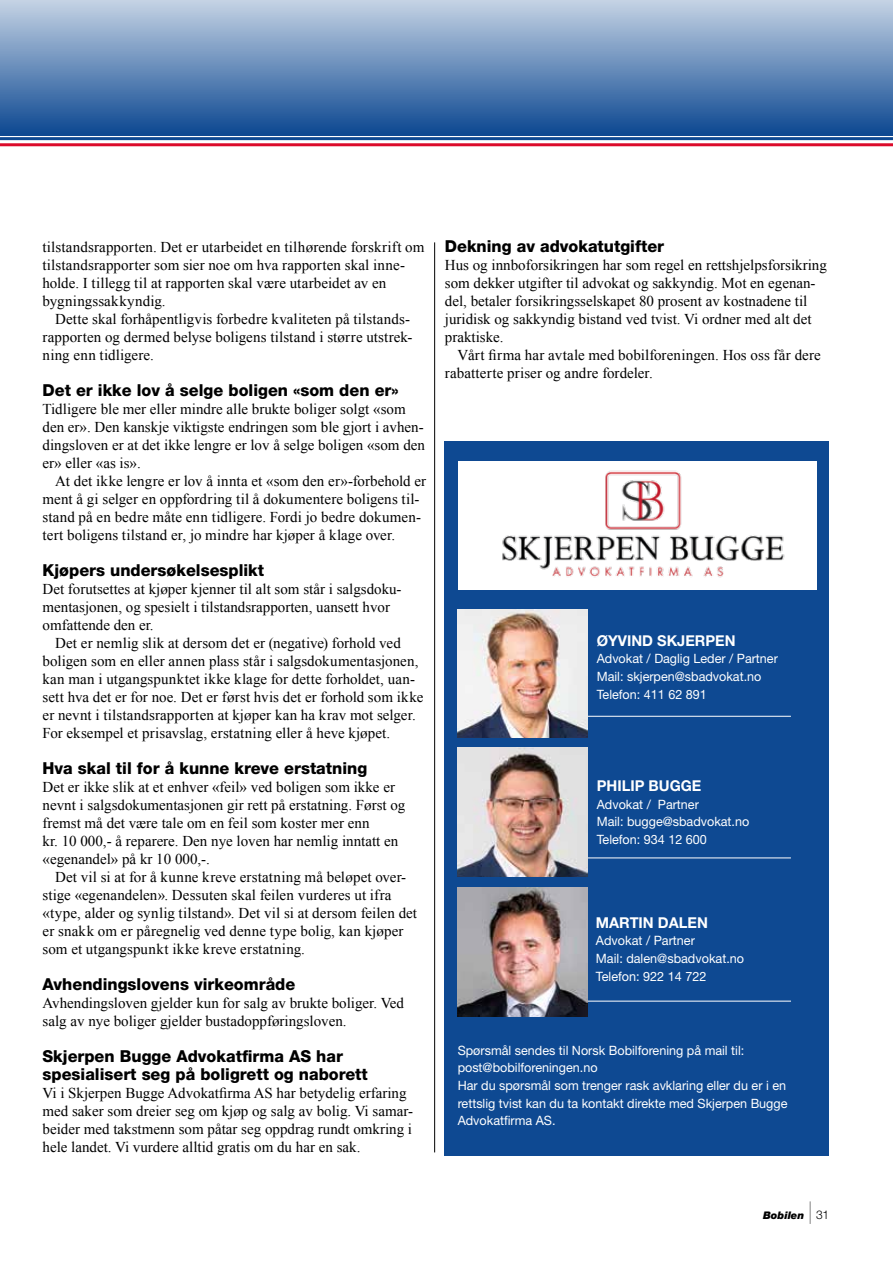
<style>
.page{position:relative;width:893px;height:1263px;background:#fff}
.page>*{position:absolute;margin:0;border:0;box-sizing:border-box;transform-origin:0 0}
.t1{font:800 16.5px/18px "Helvetica Neue LT Std";color:#000}
.t2{font:15px/18px "Times New Roman";color:#000}
.t3{font:700 15px "Helvetica Neue LT Std";color:#fff}
.t4{font:12.9px/17.7px "Helvetica Neue LT Std";color:#fff}
.t5{font:italic 900 10.5px "Helvetica Neue LT Std";color:#000}
.s1{font-family:"Helvetica Neue";font-weight:200;font-size:22.5px}
.s2{font-weight:300;font-style:normal;font-size:12px}
</style>
<div class="page">
<div style="left:0;top:0;width:893px;height:136px;background:linear-gradient(to bottom,#c5d3e4,#0d4891)"></div>
<hr style="left:0;top:143px;width:893px;height:3px;background:#db0b2b">
<hr style="left:0;top:137px;width:893px;height:3px;background:#0e4992">
<div style="left:445px;top:441px;width:384px;height:714px;background:#0e4992"></div>
<hr style="left:531px;top:716px;width:260px;height:1px;background:#fff">
<hr style="left:544px;top:857px;width:247px;height:1px;background:#fff">
<hr style="left:544px;top:1001px;width:247px;height:1px;background:#fff">
<img style="left:458px;top:609px;width:129px;height:129px">
<img style="left:458px;top:748px;width:129px;height:128px">
<img style="left:458px;top:888px;width:129px;height:128px">
<div style="left:458px;top:461px;width:358px;height:128px;background:#fff"></div>
<img style="left:502px;top:470px;width:283px;height:108px">
<hr style="left:434px;top:242px;width:1px;height:910px;background:#000">
<p class="t2" style="left:43px;top:238px;width:383px">tilstandsrapporten. Det er utarbeidet en tilhørende forskrift om tilstandsrapporter som sier noe om hva rapporten skal inne&shy;holde. I tillegg til at rapporten skal være utarbeidet av en bygningssakkyndig.</p>
<p class="t2" style="left:43px;top:310px;width:371px;text-indent:13px">Dette skal forhåpentligvis forbedre kvaliteten på tilstands&shy;rapporten og dermed belyse boligens tilstand i større utstrek&shy;ning enn tidligere.</p>
<p class="t1" style="left:43px;top:381px;width:358px">Det er ikke lov å selge boligen «som den er»</p>
<p class="t2" style="left:43px;top:400px;width:384px">Tidligere ble mer eller mindre alle brukte boliger solgt «som den er». Den kanskje viktigste endringen som ble gjort i avhen&shy;dingsloven er at det ikke lengre er lov å selge boligen «som den er» eller «as is».</p>
<p class="t2" style="left:43px;top:472px;width:385px;text-indent:13px">At det ikke lengre er lov å innta et «som den er»-forbehold er ment å gi selger en oppfordring til å dokumentere boligens til&shy;stand på en bedre måte enn tidligere. Fordi jo bedre dokumen&shy;tert boligens tilstand er, jo mindre har kjøper å klage over.</p>
<p class="t1" style="left:43px;top:561px;width:223px">Kjøpers undersøkelsesplikt</p>
<p class="t2" style="left:43px;top:580px;width:361px">Det forutsettes at kjøper kjenner til alt som står i salgsdoku&shy;mentasjonen, og spesielt i tilstandsrapporten, uansett hvor omfattende den er.</p>
<p class="t2" style="left:43px;top:634px;width:382px;text-indent:13px">Det er nemlig slik at dersom det er (negative) forhold ved boligen som en eller annen plass står i salgsdokumentasjonen, kan man i utgangspunktet ikke klage for dette forholdet, uan&shy;sett hva det er for noe. Det er først hvis det er forhold som ikke er nevnt i tilstandsrapporten at kjøper kan ha krav mot selger.<br>For eksempel et prisavslag, erstatning eller å heve kjøpet.</p>
<p class="t1" style="left:43px;top:759px;width:326px">Hva skal til for å kunne kreve erstatning</p>
<p class="t2" style="left:43px;top:778px;width:364px">Det er ikke slik at et enhver «feil» ved boligen som ikke er nevnt i salgsdokumentasjonen gir rett på erstatning. Først og fremst må det være tale om en feil som koster mer enn<br>kr. 10 000,- å reparere. Den nye loven har nemlig inntatt en «egenandel» på kr 10 000,-.</p>
<p class="t2" style="left:43px;top:868px;width:376px;text-indent:13px">Det vil si at for å kunne kreve erstatning må beløpet over&shy;stige «egenandelen». Dessuten skal feilen vurderes ut ifra «type, alder og synlig tilstand». Det vil si at dersom feilen det er snakk om er påregnelig ved denne type bolig, kan kjøper som et utgangspunkt ikke kreve erstatning.</p>
<p class="t1" style="left:43px;top:975px;width:254px">Avhendingslovens virkeområde</p>
<p class="t2" style="left:43px;top:994px;width:363px">Avhendingsloven gjelder kun for salg av brukte boliger. Ved salg av nye boliger gjelder bustadoppføringsloven.</p>
<p class="t1" style="left:43px;top:1047px;width:327px">Skjerpen Bugge Advokatfirma AS har spesialisert seg på boligrett og naborett</p>
<p class="t2" style="left:43px;top:1084px;width:372px">Vi i Skjerpen Bugge Advokatfirma AS har betydelig erfaring med saker som dreier seg om kjøp og salg av bolig. Vi samar&shy;beider med takstmenn som påtar seg oppdrag rundt omkring i hele landet. Vi vurdere alltid gratis om du har en sak.</p>
<p class="t1" style="left:445px;top:237px;width:221px">Dekning av advokatutgifter</p>
<p class="t2" style="left:445px;top:256px;width:384px">Hus og innboforsikringen har som regel en rettshjelpsforsikring som dekker utgifter til advokat og sakkyndig. Mot en egenan&shy;del, betaler forsikringsselskapet 80 prosent av kostnadene til juridisk og sakkyndig bistand ved tvist. Vi ordner med alt det praktiske.</p>
<p class="t2" style="left:445px;top:346px;width:377px;text-indent:13px">Vårt firma har avtale med bobilforeningen. Hos oss får dere rabatterte priser og andre fordeler.</p>
<p class="t3" style="left:597px;top:631px;width:140px">ØYVIND SKJERPEN</p>
<p class="t4" style="left:597px;top:650px;width:183px">Advokat / Daglig Leder / Partner<br>Mail: skjerpen@sbadvokat.no<br>Telefon: 411 62 891</p>
<p class="t3" style="left:597px;top:776px;width:106px">PHILIP BUGGE</p>
<p class="t4" style="left:597px;top:795px;width:154px">Advokat / Partner<br>Mail: bugge@sbadvokat.no<br>Telefon: 934 12 600</p>
<p class="t3" style="left:596px;top:913px;width:114px">MARTIN DALEN</p>
<p class="t4" style="left:596px;top:932px;width:150px">Advokat / Partner<br>Mail: dalen@sbadvokat.no<br>Telefon: 922 14 722</p>
<p class="t4" style="left:458px;top:1041px;width:331px">Spørsmål sendes til Norsk Bobilforening på mail til: post@bobilforeningen.no<br>Har du spørsmål som trenger rask avklaring eller du er i en rettslig tvist kan du ta kontakt direkte med Skjerpen Bugge Advokatfirma AS.</p>
<p class="t5" style="left:763px;top:1208px;width:68px">Bobilen <span class="s1">|</span> <span class="s2">31</span></p>
</div>
